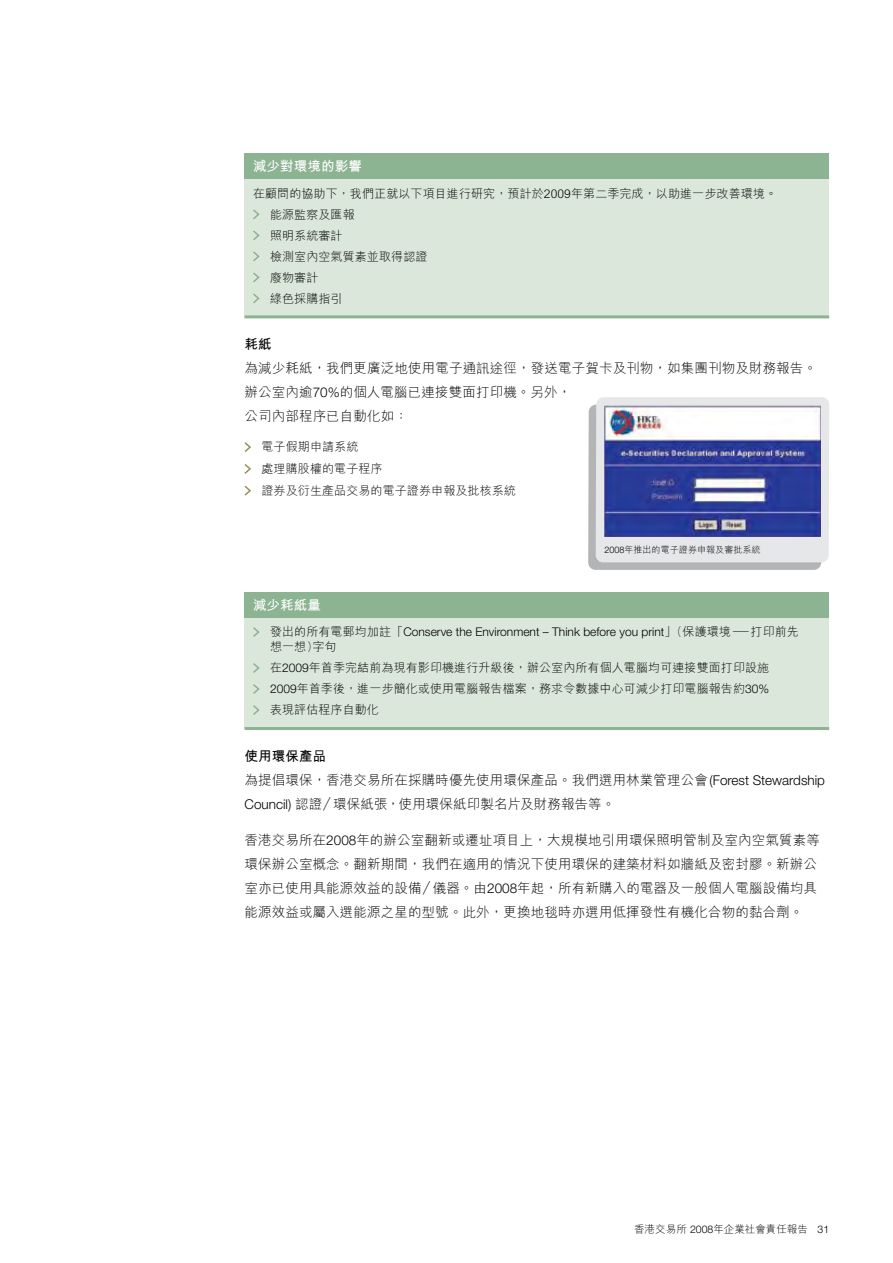
<style>
.page{position:relative;width:893px;height:1263px;background:#fff}
.page>*{position:absolute;margin:0;border:0;box-sizing:border-box;transform-origin:0 0}
.t1{font:300 13.5px/24px "M Hei HK";letter-spacing:.01em;color:#000}
.t2{font:700 13.5px "M Hei HK";letter-spacing:.01em;color:#fff}
.t3{font:700 13.5px "M Hei HK";color:#000}
.t4{font:300 12px/21px "M Hei HK";letter-spacing:.01em;color:#000}
.t5{font:300 12px "Helvetica Neue";color:#000}
.t6{font:300 10.5px "M Hei HK";color:#000}
.t7{font:300 9px "M Hei HK";letter-spacing:.01em;color:#000}
.s1{font-family:"Helvetica Neue"}
.s2{font-family:"M Hei HK"}
.s3{font-weight:700}
</style>
<div class="page">
<svg style="left:244px;top:442px;width:7px;height:10px"></svg>
<svg style="left:244px;top:464px;width:7px;height:10px"></svg>
<svg style="left:244px;top:485px;width:7px;height:11px"></svg>
<div style="left:244px;top:170px;width:585px;height:147px;background:#dbe7db"></div>
<div style="left:244px;top:153px;width:585px;height:26px;background:#8cb392"></div>
<hr style="left:244px;top:315px;width:585px;height:3px;background:#8cb392">
<svg style="left:253px;top:209px;width:7px;height:10px"></svg>
<svg style="left:253px;top:230px;width:7px;height:10px"></svg>
<svg style="left:253px;top:251px;width:7px;height:10px"></svg>
<svg style="left:253px;top:272px;width:7px;height:10px"></svg>
<svg style="left:253px;top:293px;width:7px;height:10px"></svg>
<div style="left:244px;top:609px;width:585px;height:119px;background:#dbe7db"></div>
<div style="left:244px;top:592px;width:585px;height:26px;background:#8cb392"></div>
<hr style="left:244px;top:727px;width:585px;height:3px;background:#8cb392">
<svg style="left:253px;top:627px;width:7px;height:10px"></svg>
<svg style="left:253px;top:663px;width:7px;height:10px"></svg>
<svg style="left:253px;top:684px;width:7px;height:10px"></svg>
<svg style="left:253px;top:705px;width:7px;height:10px"></svg>
<svg style="left:588px;top:397px;width:241px;height:173px;background:#dbdcdd"></svg>
<img style="left:604px;top:406px;width:217px;height:131px">
<p class="t2" style="left:253px;top:156px;width:110px">減少對環境的影響</p>
<p class="t4" style="left:270px;top:182px;width:508px;text-indent:-17px">在顧問的協助下，我們正就以下項目進行研究，預計於2009年第二季完成，以助進一步改善環境。能源監察及匯報<br>照明系統審計<br>檢測室內空氣質素並取得認證<br>廢物審計<br>綠色採購指引</p>
<p class="t3" style="left:244px;top:335px;width:29px">耗紙</p>
<p class="t1" style="left:244px;top:356px;width:574px">為減少耗紙，我們更廣泛地使用電子通訊途徑，發送電子賀卡及刊物，如集團刊物及財務報告。辦公室內逾<span class="s1">70%</span>的個人電腦已連接雙面打印機。另外，<br>公司內部程序已自動化如：</p>
<p class="t4" style="left:261px;top:436px;width:256px;line-height:21.8px">電子假期申請系統<br>處理購股權的電子程序<br>證券及衍生產品交易的電子證券申報及批核系統</p>
<p class="t7" style="left:604px;top:544px;width:158px"><span class="s1">2008</span>年推出的電子證券申報及審批系統</p>
<p class="t2" style="left:253px;top:595px;width:70px">減少耗紙量</p>
<p class="t5" style="left:270px;top:625px;width:530px"><span class="s2">發出的所有電郵均加註「</span>Conserve the Environment – Think before you print<span class="s2">」(保護環境 ─打印前先</span></p>
<p class="t4" style="left:270px;top:636px;width:501px">想一想)字句<br>在<span class="s1">2009</span>年首季完結前為現有影印機進行升級後，辦公室內所有個人電腦均可連接雙面打印設施<br><span class="s1">2009</span>年首季後，進一步簡化或使用電腦報告檔案，務求令數據中心可減少打印電腦報告約<span class="s1">30%</span>表現評估程序自動化</p>
<p class="t1" style="left:244px;top:743px;width:582px"><span class="s3">使用環保產品<br></span>為提倡環保，香港交易所在採購時優先使用環保產品。我們選用林業管理公會<span class="s1">(Forest Stewardship<br>Council)</span> 認證／環保紙張，使用環保紙印製名片及財務報告等。</p>
<p class="t1" style="left:244px;top:827px;width:577px">香港交易所在<span class="s1">2008</span>年的辦公室翻新或遷址項目上，大規模地引用環保照明管制及室內空氣質素等環保辦公室概念。翻新期間，我們在適用的情況下使用環保的建築材料如牆紙及密封膠。新辦公室亦已使用具能源效益的設備／儀器。由<span class="s1">2008</span>年起，所有新購入的電器及一般個人電腦設備均具能源效益或屬入選能源之星的型號。此外，更換地毯時亦選用低揮發性有機化合物的黏合劑。</p>
<p class="t6" style="left:634px;top:1222px;width:197px">香港交易所 <span class="s1">2008</span>年企業社會責任報告 <span class="s1">31</span></p>
</div>
